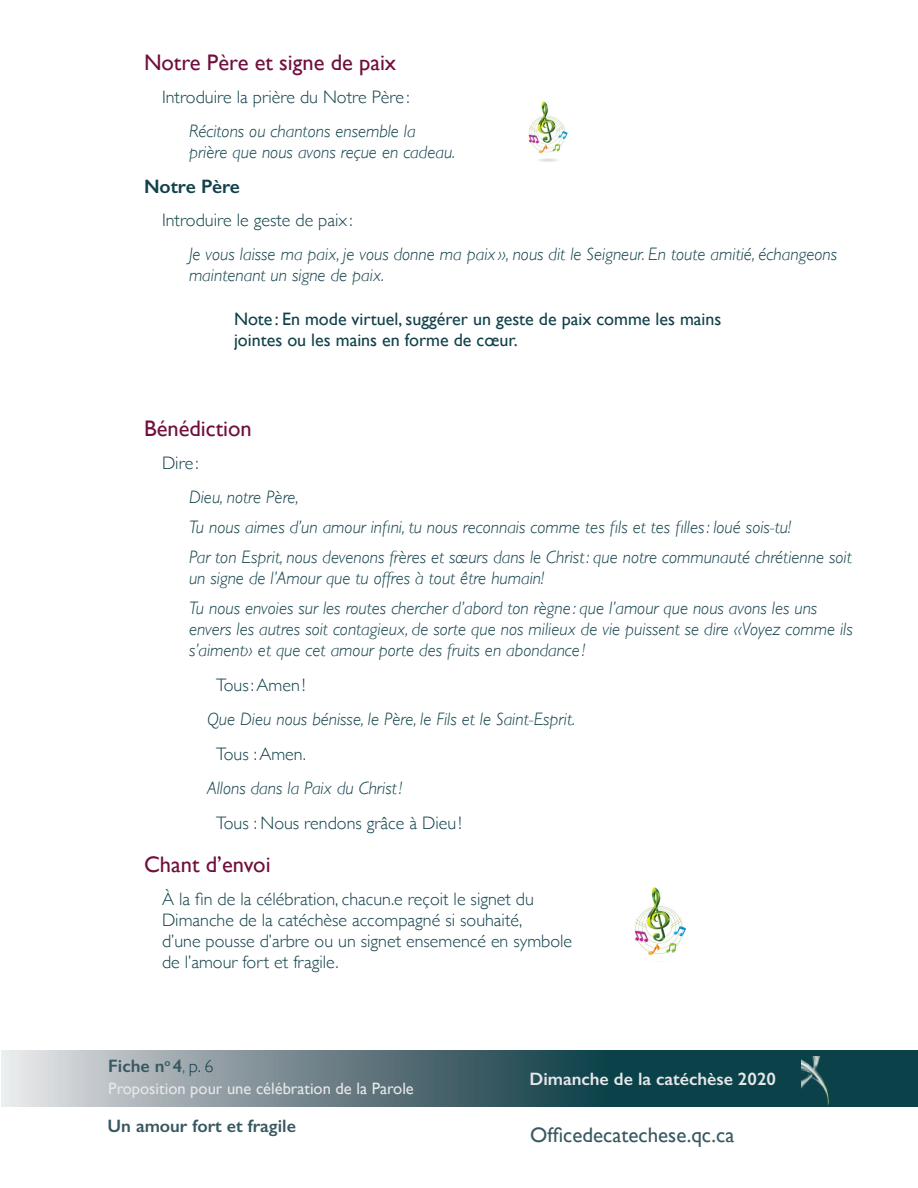
<style>
.page{position:relative;width:918px;height:1188px;background:#fff}
.page>*{position:absolute;margin:0;border:0;box-sizing:border-box;transform-origin:0 0}
.sous-titre_3{font:22.5px "Gill Sans";color:#700f3c}
.t1{font:21px "Gill Sans";color:#385861}
.sous-titre_4{font:600 19.5px "Gill Sans";color:#11414a}
.tx_ital_-_tx-parlé{font:italic 300 18px/21px "Gill Sans";color:#11414a}
.tx_reg_non_justifié{font:300 18px/21px "Gill Sans";color:#11414a}
.tx_reg{font:300 18px "Gill Sans";color:#11414a}
.note_plus_large{font:18px/21px "Gill Sans";color:#11414a}
.t2{font:600 18px "Gill Sans";color:#385861}
.t3{font:600 18px "Gill Sans";color:#e6e7e9}
.t4{font:16.5px "Gill Sans";color:#e6e7e9}
.s1{font-weight:300}
.s2{font-weight:300;color:#11414a}
</style>
<div class="page">
<svg style="left:2px;top:1050px;width:916px;height:57px;background:#56747b"></svg>
<img style="left:801px;top:1056px;width:45px;height:51px">
<img style="left:528px;top:101px;width:40px;height:61px">
<img style="left:634px;top:887px;width:53px;height:68px">
<p class="sous-titre_3" style="left:144px;top:49px;width:254px">Notre Père et signe de paix</p>
<p class="tx_reg" style="left:162px;top:82px;width:249px">Introduire la prière du Notre Père :</p>
<p class="tx_ital_-_tx-parlé" style="left:189px;top:121px;width:268px">Récitons ou chantons ensemble la prière que nous avons reçue en cadeau.</p>
<p class="sous-titre_4" style="left:144px;top:174px;width:97px">Notre Père</p>
<p class="tx_reg" style="left:162px;top:205px;width:192px">Introduire le geste de paix :</p>
<p class="tx_ital_-_tx-parlé" style="left:189px;top:244px;width:650px">Je vous laisse ma paix, je vous donne ma paix », nous dit le Seigneur. En toute amitié, échangeons maintenant un signe de paix.</p>
<p class="note_plus_large" style="left:234px;top:308px;width:489px">Note : En mode virtuel, suggérer un geste de paix comme les mains jointes ou les mains en forme de cœur.</p>
<p class="sous-titre_3" style="left:144px;top:415px;width:109px">Bénédiction</p>
<p class="tx_reg" style="left:162px;top:448px;width:38px">Dire :</p>
<p class="tx_ital_-_tx-parlé" style="left:189px;top:487px;width:111px">Dieu, notre Père,</p>
<p class="tx_ital_-_tx-parlé" style="left:189px;top:517px;width:604px">Tu nous aimes d’un amour infini, tu nous reconnais comme tes fils et tes filles: loué sois-tu!</p>
<p class="tx_ital_-_tx-parlé" style="left:189px;top:547px;width:664px">Par ton Esprit, nous devenons frères et sœurs dans le Christ: que notre communauté chrétienne soit un signe de l’Amour que tu offres à tout être humain!</p>
<p class="tx_ital_-_tx-parlé" style="left:189px;top:598px;width:665px">Tu nous envoies sur les routes chercher d’abord ton règne : que l’amour que nous avons les uns envers les autres soit contagieux, de sorte que nos milieux de vie puissent se dire «Voyez comme ils s’aiment» et que cet amour porte des fruits en abondance !</p>
<p class="tx_reg" style="left:216px;top:670px;width:91px">Tous: Amen !</p>
<p class="tx_ital_-_tx-parlé" style="left:207px;top:709px;width:370px">Que Dieu nous bénisse, le Père, le Fils et le Saint-Esprit.</p>
<p class="tx_reg" style="left:216px;top:739px;width:91px">Tous : Amen.</p>
<p class="tx_ital_-_tx-parlé" style="left:207px;top:778px;width:197px">Allons dans la Paix du Christ!</p>
<p class="tx_reg" style="left:216px;top:808px;width:247px">Tous : Nous rendons grâce à Dieu !</p>
<p class="sous-titre_3" style="left:144px;top:851px;width:128px">Chant d’envoi</p>
<p class="tx_reg_non_justifié" style="left:162px;top:888px;width:412px">À la fin de la célébration, chacun.e reçoit le signet du Dimanche de la catéchèse accompagné si souhaité,<br>d’une pousse d’arbre ou un signet ensemencé en symbole de l’amour fort et fragile.</p>
<p class="t2" style="left:108px;top:1055px;width:107px">Fiche n<sup>o</sup> 4<span class="s1">,</span> <span class="s2">p. 6</span></p>
<p class="t4" style="left:108px;top:1079px;width:307px">Proposition pour une célébration de la Parole</p>
<p class="t2" style="left:108px;top:1115px;width:190px">Un amour fort et fragile</p>
<p class="t3" style="left:530px;top:1068px;width:248px">Dimanche de la catéchèse 2020</p>
<p class="t1" style="left:530px;top:1123px;width:206px">Officedecatechese.qc.ca</p>
</div>
